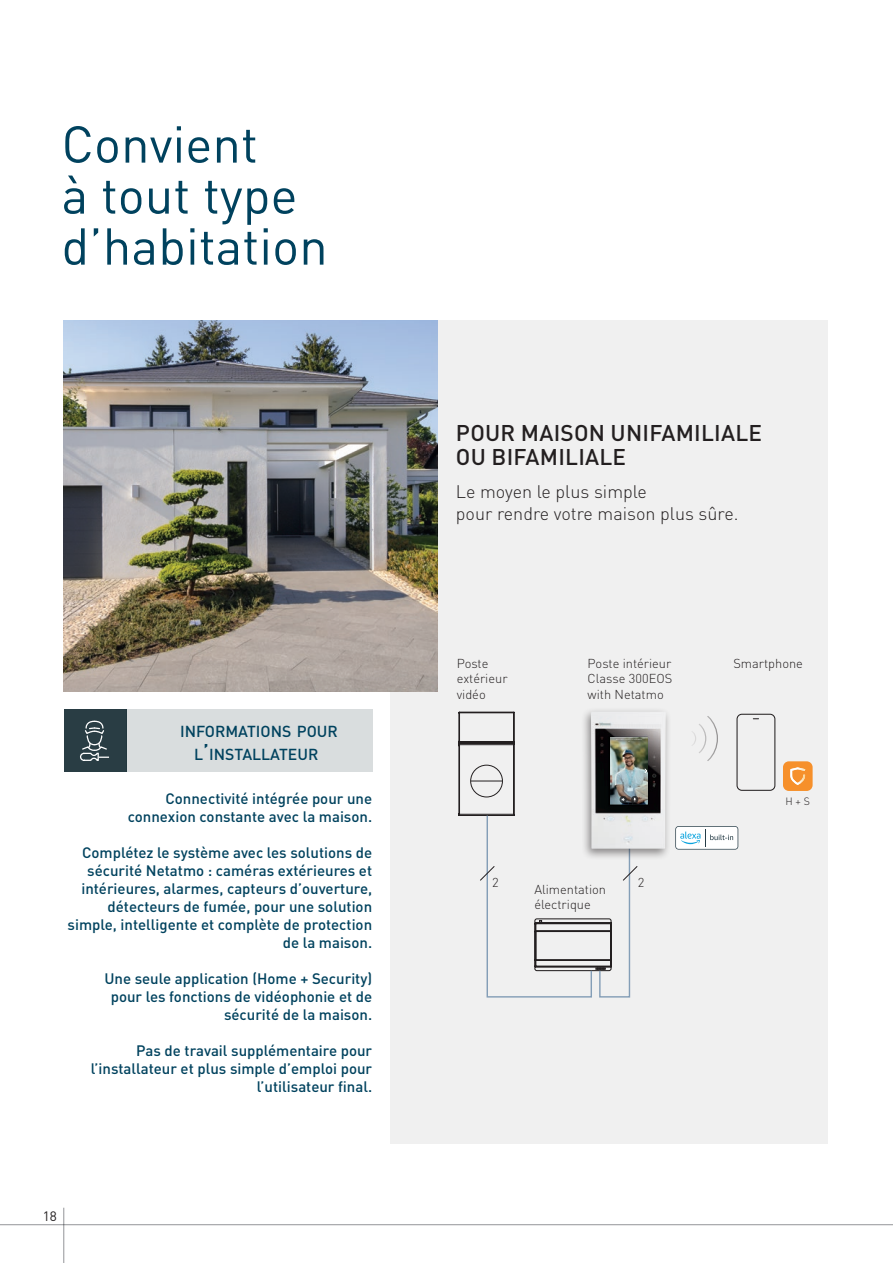
<style>
.page{position:relative;width:893px;height:1263px;background:#fff}
.page>*{position:absolute;margin:0;border:0;box-sizing:border-box;transform-origin:0 0}
.t1{font:51px/51px "DIN Pro";color:#00425e}
.t2{font:500 22.5px/24px "DIN Pro";letter-spacing:.01em;color:#231f20}
.t3{font:300 18px/21.6px "DIN Pro";color:#231f20}
.t4{font:500 15.75px/22.5px "DIN Pro";color:#00425e;text-align:center}
.t5{font:500 15px/18px "DIN Pro";color:#00425e;text-align:right}
.t6{font:13.5px "DIN Pro";color:#231f20}
.t7{font:300 12.9px/15.8px "DIN Pro";color:#231f20}
.t8{font:300 10.5px "DIN Pro";color:#231f20}
.s1{font-size:22.5px}
</style>
<div class="page">
<hr style="left:0;top:1224px;width:893px;height:1px;background:#939598">
<hr style="left:63px;top:1208px;width:1px;height:55px;background:#939598">
<div style="left:390px;top:320px;width:437px;height:824px;background:#f0f0f0"></div>
<div style="left:736px;top:714px;width:39px;height:77px;border:1px solid #231f20;border-radius:5px"></div>
<svg style="left:692px;top:716px;width:26px;height:45px"></svg>
<div style="left:127px;top:709px;width:246px;height:63px;background:#d9ddde"></div>
<div style="left:64px;top:709px;width:63px;height:63px;background:#293d44"></div>
<svg style="left:80px;top:720px;width:29px;height:41px"></svg>
<svg style="left:783px;top:761px;width:30px;height:30px"></svg>
<img style="left:790px;top:767px;width:15px;height:18px">
<div style="left:581px;top:707px;width:91px;height:154px;background:#231f20;opacity:.5"></div>
<img style="left:638px;top:712px;width:28px;height:137px">
<svg style="left:638px;top:745px;width:10px;height:59px"></svg>
<svg style="left:638px;top:737px;width:10px;height:8px"></svg>
<svg style="left:458px;top:711px;width:180px;height:287px"></svg>
<svg style="left:675px;top:826px;width:63px;height:23px"></svg>
<img style="left:64px;top:320px;width:373px;height:372px">
<h1 class="t1" style="left:61px;top:114px;width:268px">Convient<br>à tout type d’habitation</h1>
<p class="t4" style="left:180px;top:720px;width:159px">INFORMATIONS POUR<br>L<span class="s1">’</span>INSTALLATEUR</p>
<p class="t5" style="left:128px;top:789px;width:246px">Connectivité intégrée pour une connexion constante avec la maison.</p>
<p class="t5" style="left:68px;top:843px;width:306px">Complétez le système avec les solutions de sécurité Netatmo : caméras extérieures et intérieures, alarmes, capteurs d’ouverture, détecteurs de fumée, pour une solution simple, intelligente et complète de protection de la maison.</p>
<p class="t5" style="left:104px;top:969px;width:269px">Une seule application (Home + Security) pour les fonctions de vidéophonie et de sécurité de la maison.</p>
<p class="t5" style="left:91px;top:1041px;width:283px">Pas de travail supplémentaire pour l’installateur et plus simple d’emploi pour l’utilisateur final.</p>
<p class="t6" style="left:43px;top:1205px;width:16px">18</p>
<h2 class="t2" style="left:456px;top:420px;width:308px">POUR MAISON UNIFAMILIALE<br>OU BIFAMILIALE</h2>
<p class="t3" style="left:456px;top:480px;width:284px">Le moyen le plus simple<br>pour rendre votre maison plus sûre.</p>
<p class="t7" style="left:457px;top:654px;width:52px">Poste extérieur vidéo</p>
<p class="t7" style="left:588px;top:654px;width:86px;text-align:justify">Poste intérieur Classe 300EOS with Netatmo</p>
<p class="t7" style="left:733px;top:654px;width:71px">Smartphone</p>
<p class="t8" style="left:786px;top:794px;width:26px">H + S</p>
<p class="t7" style="left:492px;top:874px;width:8px">2</p>
<p class="t7" style="left:638px;top:874px;width:8px">2</p>
<p class="t7" style="left:534px;top:881px;width:73px">Alimentation électrique</p>
</div>
